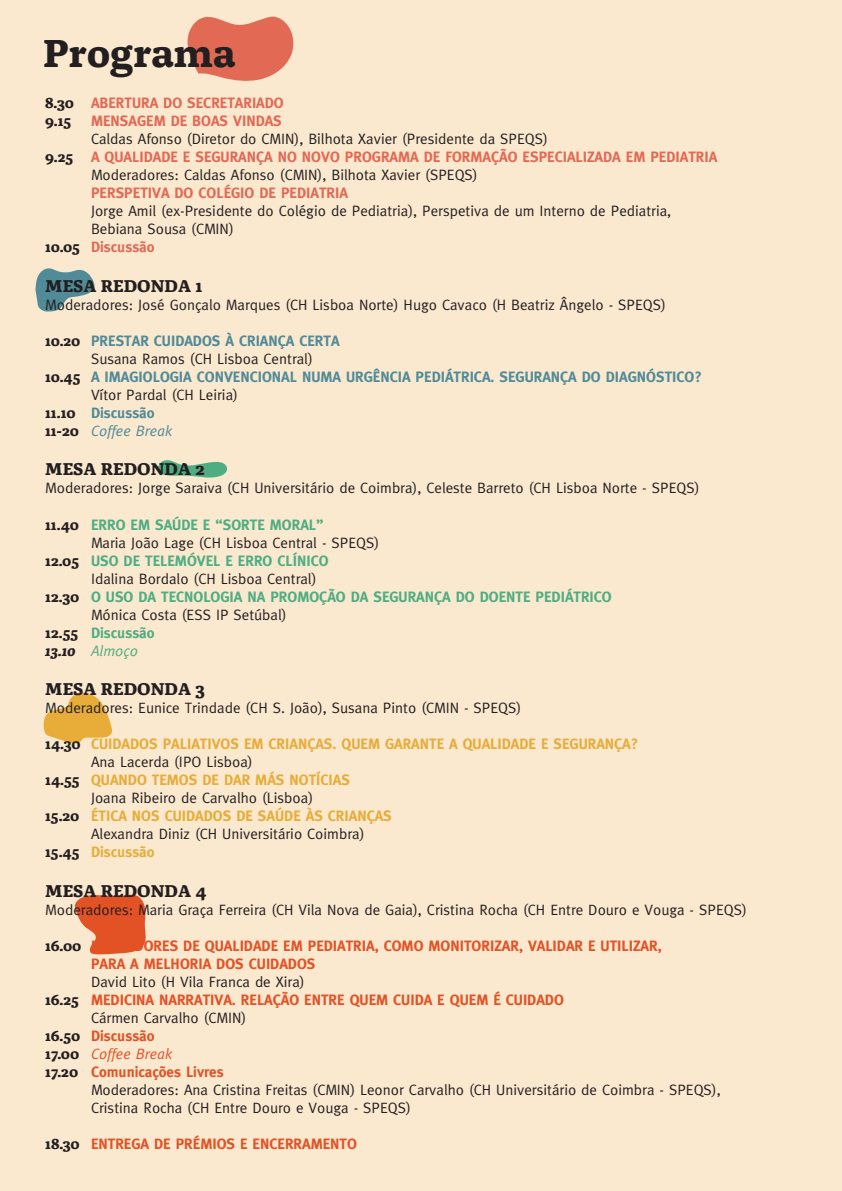
<style>
.page{position:relative;width:842px;height:1191px;background:#fae8cf}
.page>*{position:absolute;margin:0;border:0;box-sizing:border-box;transform-origin:0 0}
.t1{font:700 41px "Alda OTCEV";color:#231f20}
.t2{font:700 18px "Alda OTCEV";color:#231f20}
.t3{font:15px "Meta";color:#231f20}
.t4{font:700 15px/18px "Meta";color:#e35225}
.t5{font:700 15px "Meta";color:#e26a55}
.t6{font:700 15px "Meta";color:#e7ad38}
.t7{font:700 15px "Meta";color:#4fad82}
.t8{font:700 15px "Meta";color:#508b97}
.t9{font:italic 15px "Meta";color:#508b97}
.t10{font:italic 15px "Meta";color:#e35225}
.t11{font:italic 15px "Meta";color:#4fad82}
.t12{font:700 15px "Alda OTCEV";color:#231f20}
.s1{font-family:"Alda OTCEV";color:#231f20}
.s2{font-family:"Alda OTCEV";font-weight:700;font-style:normal;color:#231f20}
.s3{font-family:"Alda OTCEV";font-weight:700;color:#231f20}
</style>
<div class="page">
<svg style="left:187px;top:16px;width:107px;height:65px"></svg>
<svg style="left:36px;top:268px;width:59px;height:44px"></svg>
<svg style="left:157px;top:460px;width:70px;height:18px"></svg>
<svg style="left:43px;top:692px;width:69px;height:52px"></svg>
<svg style="left:75px;top:894px;width:71px;height:60px"></svg>
<h1 class="t1" style="left:43px;top:21px;width:194px">Programa</h1>
<p class="t5" style="left:45px;top:94px;width:240px"><span class="s1">8.30</span> ABERTURA DO SECRETARIADO</p>
<p class="t12" style="left:45px;top:109px;width:28px">9.15</p>
<p class="t5" style="left:91px;top:112px;width:192px">MENSAGEM DE BOAS VINDAS</p>
<p class="t3" style="left:91px;top:130px;width:458px">Caldas Afonso (Diretor do CMIN), Bilhota Xavier (Presidente da SPEQS)</p>
<p class="t5" style="left:45px;top:148px;width:673px"><span class="s1">9.25</span> A QUALIDADE E SEGURANÇA NO NOVO PROGRAMA DE FORMAÇÃO ESPECIALIZADA EM PEDIATRIA</p>
<p class="t3" style="left:91px;top:166px;width:388px">Moderadores: Caldas Afonso (CMIN), Bilhota Xavier (SPEQS)</p>
<p class="t5" style="left:91px;top:184px;width:258px">PERSPETIVA DO COLÉGIO DE PEDIATRIA</p>
<p class="t3" style="left:91px;top:202px;width:582px">Jorge Amil (ex-Presidente do Colégio de Pediatria), Perspetiva de um Interno de Pediatria,</p>
<p class="t3" style="left:91px;top:220px;width:144px">Bebiana Sousa (CMIN)</p>
<p class="t5" style="left:45px;top:238px;width:111px"><span class="s1">10.05</span> Discussão</p>
<p class="t2" style="left:45px;top:271px;width:159px">MESA REDONDA 1</p>
<p class="t3" style="left:45px;top:296px;width:622px">Moderadores: José Gonçalo Marques (CH Lisboa Norte) Hugo Cavaco (H Beatriz Ângelo - SPEQS)</p>
<p class="t8" style="left:45px;top:332px;width:296px"><span class="s1">10.20</span> PRESTAR CUIDADOS À CRIANÇA CERTA</p>
<p class="t3" style="left:91px;top:350px;width:223px">Susana Ramos (CH Lisboa Central)</p>
<p class="t8" style="left:45px;top:368px;width:658px"><span class="s1">10.45</span> A IMAGIOLOGIA CONVENCIONAL NUMA URGÊNCIA PEDIÁTRICA. SEGURANÇA DO DIAGNÓSTICO?</p>
<p class="t3" style="left:91px;top:386px;width:148px">Vítor Pardal (CH Leiria)</p>
<p class="t8" style="left:45px;top:404px;width:111px"><span class="s1">11.10</span> Discussão</p>
<p class="t9" style="left:45px;top:422px;width:129px"><span class="s2">11-20</span> Coffee Break</p>
<p class="t2" style="left:45px;top:455px;width:161px">MESA REDONDA 2</p>
<p class="t3" style="left:45px;top:479px;width:656px">Moderadores: Jorge Saraiva (CH Universitário de Coimbra), Celeste Barreto (CH Lisboa Norte - SPEQS)</p>
<p class="t7" style="left:45px;top:515px;width:280px"><span class="s1">11.40</span> ERRO EM SAÚDE E “SORTE MORAL”</p>
<p class="t3" style="left:91px;top:533px;width:290px">Maria João Lage (CH Lisboa Central - SPEQS)</p>
<p class="t7" style="left:45px;top:551px;width:285px"><span class="s1">12.05</span> USO DE TELEMÓVEL E ERRO CLÍNICO</p>
<p class="t3" style="left:91px;top:569px;width:227px">Idalina Bordalo (CH Lisboa Central)</p>
<p class="t7" style="left:45px;top:587px;width:568px"><span class="s1">12.30</span> O USO DA TECNOLOGIA NA PROMOÇÃO DA SEGURANÇA DO DOENTE PEDIÁTRICO</p>
<p class="t3" style="left:91px;top:605px;width:197px">Mónica Costa (ESS IP Setúbal)</p>
<p class="t7" style="left:45px;top:623px;width:111px"><span class="s1">12.55</span> Discussão</p>
<p class="t11" style="left:45px;top:641px;width:94px"><span class="s3">13.10</span> Almoço</p>
<p class="t2" style="left:45px;top:675px;width:161px">MESA REDONDA 3</p>
<p class="t3" style="left:45px;top:699px;width:478px">Moderadores: Eunice Trindade (CH S. João), Susana Pinto (CMIN - SPEQS)</p>
<p class="t6" style="left:45px;top:735px;width:595px"><span class="s1">14.30</span> CUIDADOS PALIATIVOS EM CRIANÇAS. QUEM GARANTE A QUALIDADE E SEGURANÇA?</p>
<p class="t3" style="left:91px;top:753px;width:163px">Ana Lacerda (IPO Lisboa)</p>
<p class="t6" style="left:45px;top:771px;width:306px"><span class="s1">14.55</span> QUANDO TEMOS DE DAR MÁS NOTÍCIAS</p>
<p class="t3" style="left:91px;top:789px;width:224px">Joana Ribeiro de Carvalho (Lisboa)</p>
<p class="t6" style="left:45px;top:807px;width:348px"><span class="s1">15.20</span> ÉTICA NOS CUIDADOS DE SAÚDE ÀS CRIANÇAS</p>
<p class="t3" style="left:91px;top:825px;width:275px">Alexandra Diniz (CH Universitário Coimbra)</p>
<p class="t6" style="left:45px;top:843px;width:111px"><span class="s1">15.45</span> Discussão</p>
<p class="t2" style="left:45px;top:876px;width:163px">MESA REDONDA 4</p>
<p class="t3" style="left:45px;top:901px;width:703px">Moderadores: Maria Graça Ferreira (CH Vila Nova de Gaia), Cristina Rocha (CH Entre Douro e Vouga - SPEQS)</p>
<p class="t4" style="left:91px;top:936px;width:572px;text-indent:-46px"><span class="s1">16.00</span> INDICADORES DE QUALIDADE EM PEDIATRIA, COMO MONITORIZAR, VALIDAR E UTILIZAR,<br>PARA A MELHORIA DOS CUIDADOS</p>
<p class="t3" style="left:91px;top:973px;width:215px">David Lito (H Vila Franca de Xira)</p>
<p class="t4" style="left:45px;top:990px;width:520px"><span class="s1">16.25</span> MEDICINA NARRATIVA. RELAÇÃO ENTRE QUEM CUIDA E QUEM É CUIDADO</p>
<p class="t3" style="left:91px;top:1009px;width:157px">Cármen Carvalho (CMIN)</p>
<p class="t4" style="left:45px;top:1026px;width:111px"><span class="s1">16.50</span> Discussão</p>
<p class="t10" style="left:45px;top:1045px;width:129px"><span class="s2">17.00</span> Coffee Break</p>
<p class="t4" style="left:45px;top:1062px;width:180px"><span class="s1">17.20</span> Comunicações Livres</p>
<p class="t3" style="left:91px;top:1081px;width:631px">Moderadores: Ana Cristina Freitas (CMIN) Leonor Carvalho (CH Universitário de Coimbra - SPEQS),</p>
<p class="t3" style="left:91px;top:1099px;width:321px">Cristina Rocha (CH Entre Douro e Vouga - SPEQS)</p>
<p class="t4" style="left:45px;top:1134px;width:313px"><span class="s1">18.30</span> ENTREGA DE PRÉMIOS E ENCERRAMENTO</p>
</div>
